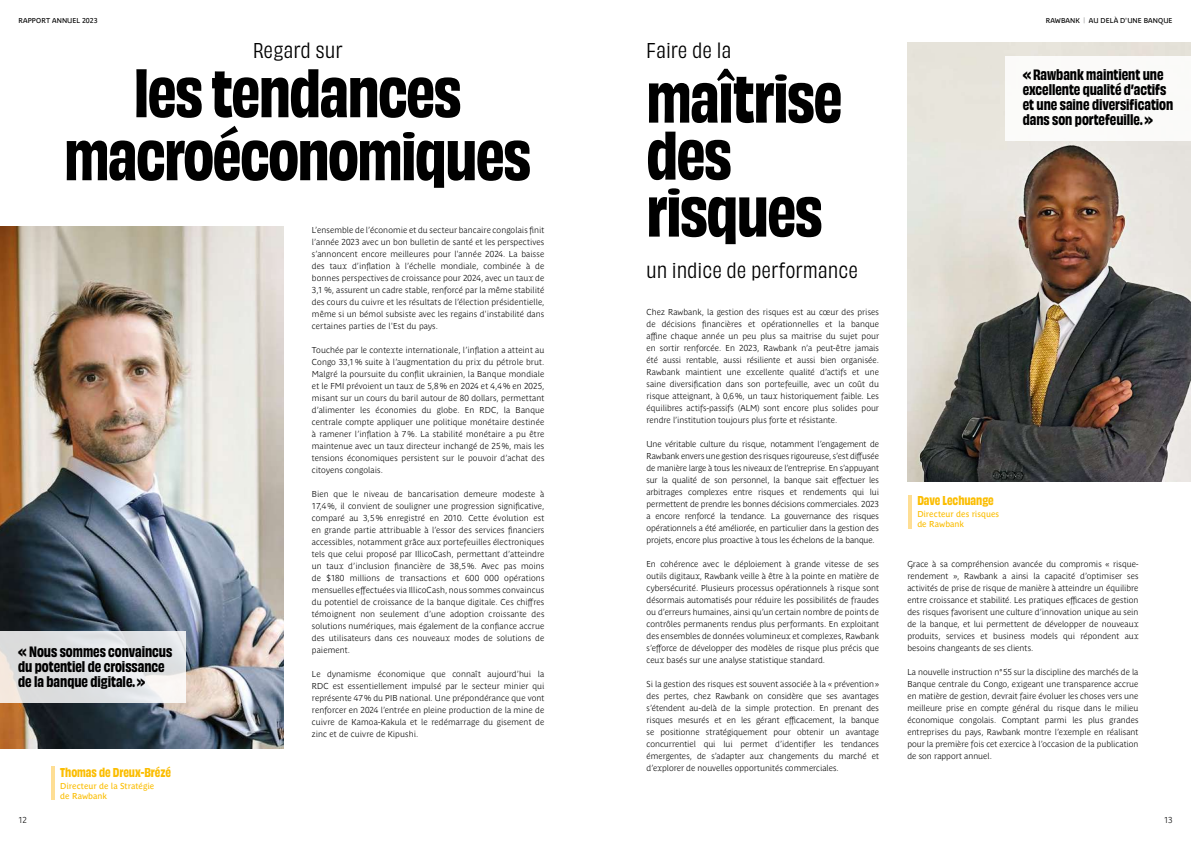
<style>
.page{position:relative;width:1191px;height:842px;background:#fff}
.page>*{position:absolute;margin:0;border:0;box-sizing:border-box;transform-origin:0 0}
.t1{font:700 62px/57px "Obviously Narrow";letter-spacing:-.02em;color:#000;text-align:center}
.t2{font:20px "Obviously Narrow";letter-spacing:.03em;color:#000}
.t3{font:700 14px/15px "Obviously Narrow";letter-spacing:-.005em;color:#000}
.t4{font:700 12px "Obviously Narrow";color:#fbbd00}
.t5{font:700 8.5px/12px "Parisine Plus Std Clair";letter-spacing:.005em;color:#000;text-align:justify}
.t6{font:8.5px/10px "Parisine Plus Std";color:#fbbd00}
.t7{font:7px "Parisine Plus Std";letter-spacing:.01em;color:#000}
.s1{font-family:"Parisine Plus Std Clair";font-size:6px}
</style>
<div class="page">
<img style="left:0;top:227px;width:283px;height:521px">
<hr style="left:51px;top:767px;width:4px;height:33px;background:#fede94">
<svg style="left:0;top:631px;width:186px;height:72px;fill:#dee0e1"></svg>
<img style="left:907px;top:43px;width:284px;height:438px">
<hr style="left:908px;top:495px;width:3px;height:33px;background:#fede94">
<div style="left:1005px;top:56px;width:186px;height:84px;background:#fff"></div>
<p class="t7" style="left:18px;top:16px;width:81px">RAPPORT ANNUEL 2023</p>
<p class="t7" style="left:1045px;top:16px;width:128px">RAWBANK <span class="s1">|</span> AU DELÀ D'UNE BANQUE</p>
<h2 class="t2" style="left:253px;top:36px;width:91px">Regard sur</h2>
<h1 class="t1" style="left:64px;top:56px;width:468px;line-height:63px">les tendances macroéconomiques</h1>
<p class="t5" style="left:312px;top:224px;width:234px">L’ensemble de l’économie et du secteur bancaire congolais finit l’année 2023 avec un bon bulletin de santé et les perspectives s’annoncent encore meilleures pour l'année 2024. La baisse des taux d’inflation à l’échelle mondiale, combinée à de bonnes perspectives de croissance pour 2024, avec un taux de 3,1 %, assurent un cadre stable, renforcé par la même stabilité des cours du cuivre et les résultats de l’élection présidentielle, même si un bémol subsiste avec les regains d'instabilité dans certaines parties de l'Est du pays.</p>
<p class="t5" style="left:312px;top:344px;width:234px">Touchée par le contexte internationale, l’inflation a atteint au Congo 33,1 % suite à l’augmentation du prix du pétrole brut.<br>Malgré la poursuite du conflit ukrainien, la Banque mondiale et le FMI prévoient un taux de 5,8 % en 2024 et 4,4 % en 2025, misant sur un cours du baril autour de 80 dollars, permettant d’alimenter les économies du globe. En RDC, la Banque centrale compte appliquer une politique monétaire destinée à ramener l’inflation à 7 %. La stabilité monétaire a pu être maintenue avec un taux directeur inchangé de 25 %, mais les tensions économiques persistent sur le pouvoir d’achat des citoyens congolais.</p>
<p class="t5" style="left:312px;top:488px;width:234px">Bien que le niveau de bancarisation demeure modeste à 17,4 %, il convient de souligner une progression significative, comparé au 3,5 % enregistré en 2010. Cette évolution est en grande partie attribuable à l’essor des services financiers accessibles, notamment grâce aux portefeuilles électroniques tels que celui proposé par IllicoCash, permettant d’atteindre un taux d’inclusion financière de 38,5 %. Avec pas moins de $180 millions de transactions et 600 000 opérations mensuelles effectuées via IllicoCash, nous sommes convaincus du potentiel de croissance de la banque digitale. Ces chiffres témoignent non seulement d’une adoption croissante des solutions numériques, mais également de la confiance accrue des utilisateurs dans ces nouveaux modes de solutions de paiement.</p>
<p class="t5" style="left:312px;top:668px;width:234px">Le dynamisme économique que connaît aujourd’hui la RDC est essentiellement impulsé par le secteur minier qui représente 47 % du PIB national. Une prépondérance que vont renforcer en 2024 l’entrée en pleine production de la mine de cuivre de Kamoa-Kakula et le redémarrage du gisement de zinc et de cuivre de Kipushi.</p>
<h3 class="t4" style="left:60px;top:763px;width:112px">Thomas de Dreux-Brézé</h3>
<p class="t6" style="left:60px;top:781px;width:96px">Directeur de la Stratégie de Rawbank</p>
<h2 class="t2" style="left:646px;top:36px;width:86px">Faire de la</h2>
<h1 class="t1" style="left:646px;top:65px;width:197px;text-align:left">maîtrise des risques</h1>
<h3 class="t3" style="left:1022px;top:66px;width:152px">«Rawbank maintient une excellente qualité d’actifs et une saine diversification dans son portefeuille.»</h3>
<h2 class="t2" style="left:646px;top:256px;width:213px">un indice de performance</h2>
<p class="t5" style="left:646px;top:306px;width:234px">Chez Rawbank, la gestion des risques est au cœur des prises de décisions financières et opérationnelles et la banque affine chaque année un peu plus sa maitrise du sujet pour en sortir renforcée. En 2023, Rawbank n’a peut-être jamais été aussi rentable, aussi résiliente et aussi bien organisée.<br>Rawbank maintient une excellente qualité d’actifs et une saine diversification dans son portefeuille, avec un coût du risque atteignant, à 0,6%, un taux historiquement faible. Les équilibres actifs-passifs (ALM) sont encore plus solides pour rendre l’institution toujours plus forte et résistante.</p>
<p class="t5" style="left:646px;top:438px;width:234px">Une véritable culture du risque, notamment l’engagement de Rawbank envers une gestion des risques rigoureuse, s’est diffusée de manière large à tous les niveaux de l’entreprise. En s’appuyant sur la qualité de son personnel, la banque sait effectuer les arbitrages complexes entre risques et rendements qui lui permettent de prendre les bonnes décisions commerciales. 2023 a encore renforcé la tendance. La gouvernance des risques opérationnels a été améliorée, en particulier dans la gestion des projets, encore plus proactive à tous les échelons de la banque.</p>
<p class="t5" style="left:646px;top:558px;width:234px">En cohérence avec le déploiement à grande vitesse de ses outils digitaux, Rawbank veille à être à la pointe en matière de cybersécurité. Plusieurs processus opérationnels à risque sont désormais automatisés pour réduire les possibilités de fraudes ou d’erreurs humaines, ainsi qu’un certain nombre de points de contrôles permanents rendus plus performants. En exploitant des ensembles de données volumineux et complexes, Rawbank s’efforce de développer des modèles de risque plus précis que ceux basés sur une analyse statistique standard.</p>
<p class="t5" style="left:646px;top:678px;width:234px">Si la gestion des risques est souvent associée à la « prévention» des pertes, chez Rawbank on considère que ses avantages s’étendent au-delà de la simple protection. En prenant des risques mesurés et en les gérant efficacement, la banque se positionne stratégiquement pour obtenir un avantage concurrentiel qui lui permet d’identifier les tendances émergentes, de s’adapter aux changements du marché et d’explorer de nouvelles opportunités commerciales.</p>
<h3 class="t4" style="left:917px;top:491px;width:78px">Dave Lechuange</h3>
<p class="t6" style="left:917px;top:509px;width:83px">Directeur des risques de Rawbank</p>
<p class="t5" style="left:907px;top:558px;width:233px">Grace à sa compréhension avancée du compromis « risque&shy;rendement », Rawbank a ainsi la capacité d’optimiser ses activités de prise de risque de manière à atteindre un équilibre entre croissance et stabilité. Les pratiques efficaces de gestion des risques favorisent une culture d’innovation unique au sein de la banque, et lui permettent de développer de nouveaux produits, services et business models qui répondent aux besoins changeants de ses clients.</p>
<p class="t5" style="left:907px;top:666px;width:233px">La nouvelle instruction n°55 sur la discipline des marchés de la Banque centrale du Congo, exigeant une transparence accrue en matière de gestion, devrait faire évoluer les choses vers une meilleure prise en compte général du risque dans le milieu économique congolais. Comptant parmi les plus grandes entreprises du pays, Rawbank montre l’exemple en réalisant pour la première fois cet exercice à l’occasion de la publication de son rapport annuel.</p>
<h3 class="t3" style="left:18px;top:643px;width:156px">« Nous sommes convaincus du potentiel de croissance de la banque digitale.»</h3>
<p class="t5" style="left:18px;top:814px;width:10px">12</p>
<p class="t5" style="left:1164px;top:814px;width:10px">13</p>
</div>
